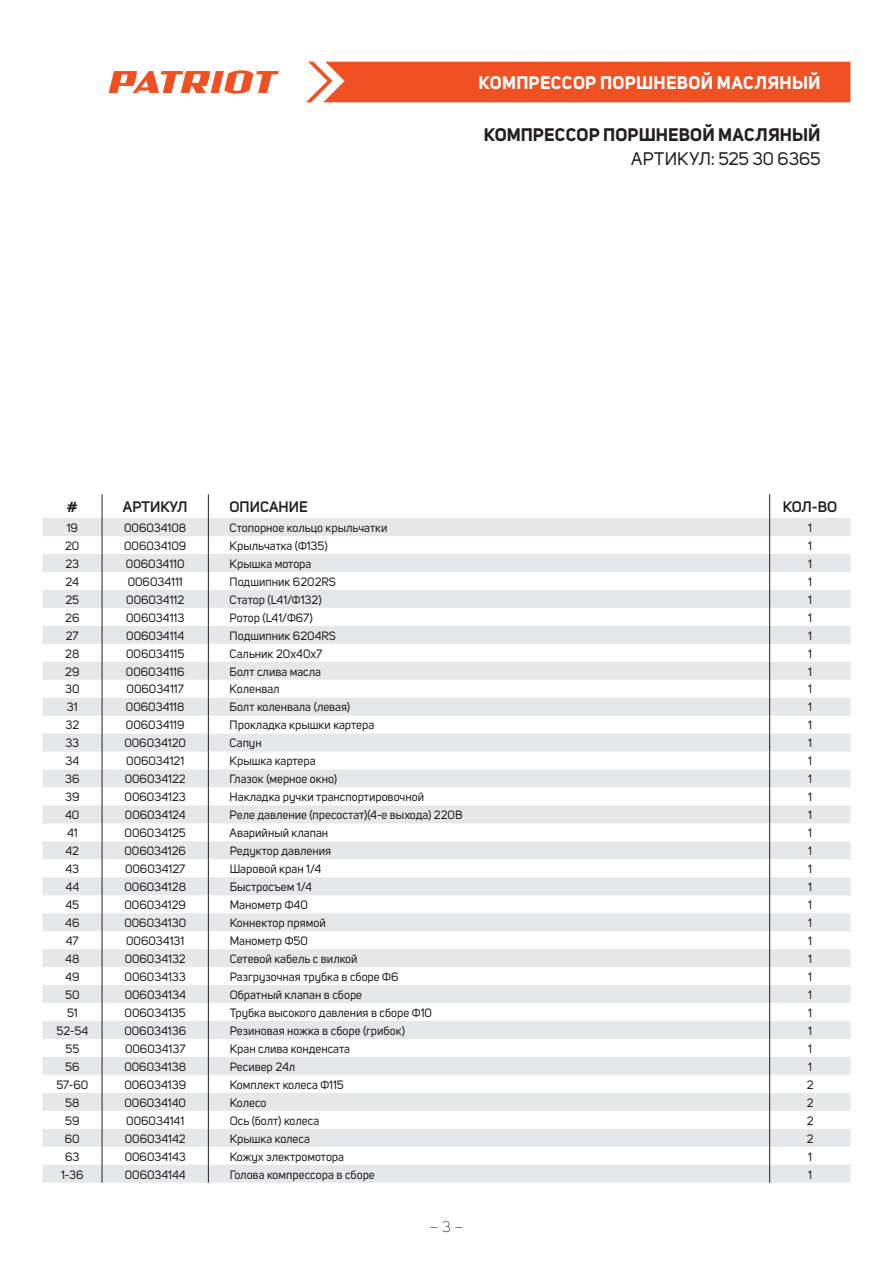
<style>
.page{position:relative;width:893px;height:1263px;background:#fff}
.page>*{position:absolute;margin:0;border:0;box-sizing:border-box;transform-origin:0 0}
.t1{font:700 18px "Uni Sans";letter-spacing:.015em;color:#fff}
.t2{font:700 18px "Uni Sans";letter-spacing:.005em;color:#231f20}
.t3{font:18px "Uni Sans";color:#231f20}
.t4{font:600 15px "Uni Sans";color:#231f20}
.t5{font:300 15px "Uni Sans";color:#231f20}
.t6{font:12px "Uni Sans";color:#231f20}
</style>
<div class="page">
<div style="left:306px;top:62px;width:544px;height:40px;background:#f15122"></div>
<svg style="left:109px;top:70px;width:170px;height:24px"></svg>
<svg style="left:43px;top:518px;width:807px;height:665px;fill:#eaebec"></svg>
<svg style="left:102px;top:494px;width:1px;height:689px"></svg>
<svg style="left:208px;top:494px;width:1px;height:689px"></svg>
<svg style="left:769px;top:494px;width:1px;height:689px"></svg>
<h1 class="t1" style="left:479px;top:72px;width:343px">КОМПРЕССОР ПОРШНЕВОЙ МАСЛЯНЫЙ</h1>
<h1 class="t2" style="left:484px;top:123px;width:338px">КОМПРЕССОР ПОРШНЕВОЙ МАСЛЯНЫЙ</h1>
<h1 class="t3" style="left:631px;top:148px;width:191px">АРТИКУЛ: 525 30 6365</h1>
<p class="t4" style="left:67px;top:498px;width:12px">#</p>
<p class="t4" style="left:123px;top:498px;width:66px">АРТИКУЛ</p>
<p class="t4" style="left:230px;top:498px;width:80px">ОПИСАНИЕ</p>
<p class="t4" style="left:783px;top:498px;width:56px">КОЛ-ВО</p>
<p class="t6" style="left:67px;top:521px;width:13px">19</p>
<p class="t6" style="left:124px;top:521px;width:64px">006034108</p>
<p class="t6" style="left:230px;top:521px;width:159px">Стопорное кольцо крыльчатки</p>
<p class="t6" style="left:808px;top:521px;width:5px">1</p>
<p class="t6" style="left:65px;top:539px;width:16px">20</p>
<p class="t6" style="left:124px;top:539px;width:64px">006034109</p>
<p class="t6" style="left:230px;top:539px;width:100px">Крыльчатка (Ф135)</p>
<p class="t6" style="left:808px;top:539px;width:5px">1</p>
<p class="t6" style="left:65px;top:557px;width:15px">23</p>
<p class="t6" style="left:126px;top:557px;width:60px">006034110</p>
<p class="t6" style="left:230px;top:557px;width:83px">Крышка мотора</p>
<p class="t6" style="left:808px;top:557px;width:5px">1</p>
<p class="t6" style="left:66px;top:575px;width:15px">24</p>
<p class="t6" style="left:128px;top:575px;width:56px">006034111</p>
<p class="t6" style="left:230px;top:575px;width:108px">Подшипник 6202RS</p>
<p class="t6" style="left:808px;top:575px;width:5px">1</p>
<p class="t6" style="left:65px;top:592px;width:15px">25</p>
<p class="t6" style="left:126px;top:592px;width:60px">006034112</p>
<p class="t6" style="left:230px;top:592px;width:94px">Статор (L41/Ф132)</p>
<p class="t6" style="left:808px;top:592px;width:5px">1</p>
<p class="t6" style="left:65px;top:610px;width:16px">26</p>
<p class="t6" style="left:126px;top:610px;width:60px">006034113</p>
<p class="t6" style="left:230px;top:610px;width:85px">Ротор (L41/Ф67)</p>
<p class="t6" style="left:808px;top:610px;width:5px">1</p>
<p class="t6" style="left:66px;top:628px;width:14px">27</p>
<p class="t6" style="left:126px;top:628px;width:59px">006034114</p>
<p class="t6" style="left:230px;top:628px;width:108px">Подшипник 6204RS</p>
<p class="t6" style="left:808px;top:628px;width:5px">1</p>
<p class="t6" style="left:65px;top:646px;width:16px">28</p>
<p class="t6" style="left:126px;top:646px;width:60px">006034115</p>
<p class="t6" style="left:230px;top:646px;width:94px">Сальник 20х40х7</p>
<p class="t6" style="left:808px;top:646px;width:5px">1</p>
<p class="t6" style="left:65px;top:664px;width:16px">29</p>
<p class="t6" style="left:126px;top:664px;width:60px">006034116</p>
<p class="t6" style="left:230px;top:664px;width:93px">Болт слива масла</p>
<p class="t6" style="left:808px;top:664px;width:5px">1</p>
<p class="t6" style="left:65px;top:682px;width:16px">30</p>
<p class="t6" style="left:127px;top:682px;width:59px">006034117</p>
<p class="t6" style="left:230px;top:682px;width:51px">Коленвал</p>
<p class="t6" style="left:808px;top:682px;width:5px">1</p>
<p class="t6" style="left:67px;top:700px;width:12px">31</p>
<p class="t6" style="left:126px;top:700px;width:60px">006034118</p>
<p class="t6" style="left:230px;top:700px;width:122px">Болт коленвала (левая)</p>
<p class="t6" style="left:808px;top:700px;width:5px">1</p>
<p class="t6" style="left:65px;top:718px;width:15px">32</p>
<p class="t6" style="left:126px;top:718px;width:60px">006034119</p>
<p class="t6" style="left:230px;top:718px;width:146px">Прокладка крышки картера</p>
<p class="t6" style="left:808px;top:718px;width:5px">1</p>
<p class="t6" style="left:65px;top:736px;width:15px">33</p>
<p class="t6" style="left:124px;top:736px;width:63px">006034120</p>
<p class="t6" style="left:230px;top:736px;width:34px">Сапун</p>
<p class="t6" style="left:808px;top:736px;width:5px">1</p>
<p class="t6" style="left:65px;top:754px;width:15px">34</p>
<p class="t6" style="left:126px;top:754px;width:60px">006034121</p>
<p class="t6" style="left:230px;top:754px;width:87px">Крышка картера</p>
<p class="t6" style="left:808px;top:754px;width:5px">1</p>
<p class="t6" style="left:65px;top:772px;width:16px">36</p>
<p class="t6" style="left:125px;top:772px;width:63px">006034122</p>
<p class="t6" style="left:230px;top:772px;width:109px">Глазок (мерное окно)</p>
<p class="t6" style="left:808px;top:772px;width:5px">1</p>
<p class="t6" style="left:65px;top:790px;width:16px">39</p>
<p class="t6" style="left:125px;top:790px;width:63px">006034123</p>
<p class="t6" style="left:230px;top:790px;width:196px">Накладка ручки транспортировочной</p>
<p class="t6" style="left:808px;top:790px;width:5px">1</p>
<p class="t6" style="left:65px;top:808px;width:16px">40</p>
<p class="t6" style="left:125px;top:808px;width:62px">006034124</p>
<p class="t6" style="left:230px;top:808px;width:234px">Реле давление (пресостат)(4-е выхода) 220В</p>
<p class="t6" style="left:808px;top:808px;width:5px">1</p>
<p class="t6" style="left:67px;top:826px;width:12px">41</p>
<p class="t6" style="left:125px;top:826px;width:63px">006034125</p>
<p class="t6" style="left:230px;top:826px;width:100px">Аварийный клапан</p>
<p class="t6" style="left:808px;top:826px;width:5px">1</p>
<p class="t6" style="left:66px;top:844px;width:15px">42</p>
<p class="t6" style="left:124px;top:844px;width:63px">006034126</p>
<p class="t6" style="left:230px;top:844px;width:103px">Редуктор давления</p>
<p class="t6" style="left:808px;top:844px;width:5px">1</p>
<p class="t6" style="left:65px;top:862px;width:15px">43</p>
<p class="t6" style="left:125px;top:862px;width:62px">006034127</p>
<p class="t6" style="left:230px;top:862px;width:93px">Шаровой кран 1/4</p>
<p class="t6" style="left:808px;top:862px;width:5px">1</p>
<p class="t6" style="left:66px;top:880px;width:15px">44</p>
<p class="t6" style="left:124px;top:880px;width:63px">006034128</p>
<p class="t6" style="left:230px;top:880px;width:84px">Быстросъем 1/4</p>
<p class="t6" style="left:808px;top:880px;width:5px">1</p>
<p class="t6" style="left:65px;top:898px;width:15px">45</p>
<p class="t6" style="left:124px;top:898px;width:63px">006034129</p>
<p class="t6" style="left:230px;top:898px;width:80px">Манометр Ф40</p>
<p class="t6" style="left:808px;top:898px;width:5px">1</p>
<p class="t6" style="left:65px;top:916px;width:16px">46</p>
<p class="t6" style="left:124px;top:916px;width:63px">006034130</p>
<p class="t6" style="left:230px;top:916px;width:98px">Коннектор прямой</p>
<p class="t6" style="left:808px;top:916px;width:5px">1</p>
<p class="t6" style="left:66px;top:934px;width:14px">47</p>
<p class="t6" style="left:126px;top:934px;width:60px">006034131</p>
<p class="t6" style="left:230px;top:934px;width:80px">Манометр Ф50</p>
<p class="t6" style="left:808px;top:934px;width:5px">1</p>
<p class="t6" style="left:65px;top:952px;width:16px">48</p>
<p class="t6" style="left:125px;top:952px;width:63px">006034132</p>
<p class="t6" style="left:230px;top:952px;width:129px">Сетевой кабель с вилкой</p>
<p class="t6" style="left:808px;top:952px;width:5px">1</p>
<p class="t6" style="left:65px;top:970px;width:16px">49</p>
<p class="t6" style="left:125px;top:970px;width:63px">006034133</p>
<p class="t6" style="left:230px;top:970px;width:170px">Разгрузочная трубка в сборе Ф6</p>
<p class="t6" style="left:808px;top:970px;width:5px">1</p>
<p class="t6" style="left:65px;top:988px;width:16px">50</p>
<p class="t6" style="left:125px;top:988px;width:63px">006034134</p>
<p class="t6" style="left:230px;top:988px;width:134px">Обратный клапан в сборе</p>
<p class="t6" style="left:808px;top:988px;width:5px">1</p>
<p class="t6" style="left:67px;top:1006px;width:12px">51</p>
<p class="t6" style="left:125px;top:1006px;width:63px">006034135</p>
<p class="t6" style="left:230px;top:1006px;width:204px">Трубка высокого давления в сборе Ф10</p>
<p class="t6" style="left:808px;top:1006px;width:5px">1</p>
<p class="t6" style="left:56px;top:1024px;width:33px">52-54</p>
<p class="t6" style="left:124px;top:1024px;width:63px">006034136</p>
<p class="t6" style="left:230px;top:1024px;width:177px">Резиновая ножка в сборе (грибок)</p>
<p class="t6" style="left:808px;top:1024px;width:5px">1</p>
<p class="t6" style="left:65px;top:1042px;width:15px">55</p>
<p class="t6" style="left:125px;top:1042px;width:62px">006034137</p>
<p class="t6" style="left:230px;top:1042px;width:122px">Кран слива конденсата</p>
<p class="t6" style="left:808px;top:1042px;width:5px">1</p>
<p class="t6" style="left:65px;top:1060px;width:16px">56</p>
<p class="t6" style="left:124px;top:1060px;width:63px">006034138</p>
<p class="t6" style="left:230px;top:1060px;width:67px">Ресивер 24л</p>
<p class="t6" style="left:808px;top:1060px;width:5px">1</p>
<p class="t6" style="left:56px;top:1078px;width:33px">57-60</p>
<p class="t6" style="left:124px;top:1078px;width:63px">006034139</p>
<p class="t6" style="left:230px;top:1078px;width:116px">Комплект колеса Ф115</p>
<p class="t6" style="left:807px;top:1078px;width:8px">2</p>
<p class="t6" style="left:65px;top:1095px;width:16px">58</p>
<p class="t6" style="left:124px;top:1095px;width:63px">006034140</p>
<p class="t6" style="left:230px;top:1095px;width:38px">Колесо</p>
<p class="t6" style="left:807px;top:1095px;width:8px">2</p>
<p class="t6" style="left:65px;top:1113px;width:16px">59</p>
<p class="t6" style="left:126px;top:1113px;width:59px">006034141</p>
<p class="t6" style="left:230px;top:1113px;width:91px">Ось (болт) колеса</p>
<p class="t6" style="left:807px;top:1113px;width:8px">2</p>
<p class="t6" style="left:65px;top:1131px;width:16px">60</p>
<p class="t6" style="left:125px;top:1131px;width:62px">006034142</p>
<p class="t6" style="left:230px;top:1131px;width:82px">Крышка колеса</p>
<p class="t6" style="left:807px;top:1131px;width:8px">2</p>
<p class="t6" style="left:65px;top:1149px;width:16px">63</p>
<p class="t6" style="left:125px;top:1149px;width:63px">006034143</p>
<p class="t6" style="left:230px;top:1149px;width:116px">Кожух электромотора</p>
<p class="t6" style="left:808px;top:1149px;width:5px">1</p>
<p class="t6" style="left:61px;top:1167px;width:24px">1-36</p>
<p class="t6" style="left:125px;top:1167px;width:62px">006034144</p>
<p class="t6" style="left:230px;top:1167px;width:147px">Голова компрессора в сборе</p>
<p class="t6" style="left:808px;top:1167px;width:5px">1</p>
<p class="t5" style="left:430px;top:1218px;width:35px">– 3 –</p>
</div>
